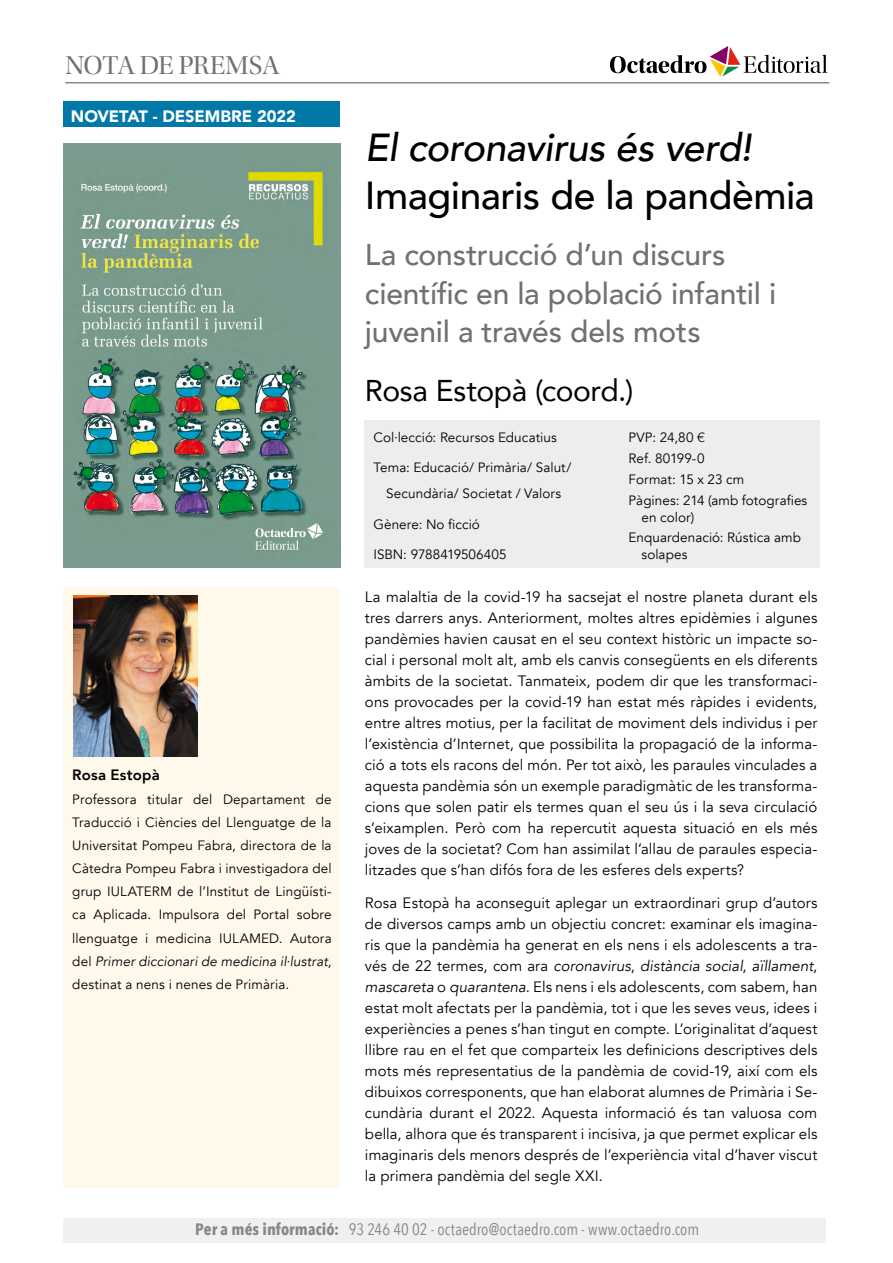
<style>
.page{position:relative;width:893px;height:1263px;background:#fff}
.page>*{position:absolute;margin:0;border:0;box-sizing:border-box;transform-origin:0 0}
.t1{font:500 39px "Avenir";letter-spacing:-.015em;color:#000}
.t2{font:italic 500 39px "Avenir";letter-spacing:-.015em;color:#000}
.t3{font:500 30px/38.7px "Avenir";letter-spacing:-.005em;color:#707172}
.t4{font:30px "Avenir";letter-spacing:-.015em;color:#000}
.t5{font:27px "Utopia Std Disp";letter-spacing:-.02em;color:#707172}
.t6{font:16.5px "Avenir Next Condensed";letter-spacing:.005em;color:#87888a}
.t7{font:900 16.5px "Avenir";letter-spacing:-.005em;color:#fff}
.t8{font:15px/21px "Avenir";letter-spacing:.005em;color:#000;text-align:justify}
.t9{font:800 15px "Avenir";letter-spacing:.01em;color:#000}
.t10{font:13.5px/23.1px "Avenir";letter-spacing:.005em;color:#000}
.s1{font-style:italic}
.s2{font-family:"Helvetica Neue LT Std";font-weight:300}
.s3{font-weight:700}
</style>
<div class="page">
<div style="left:64px;top:1218px;width:762px;height:25px;background:#f0f0f1"></div>
<div style="left:365px;top:420px;width:455px;height:147px;background:#eceded"></div>
<img style="left:64px;top:144px;width:276px;height:423px">
<div style="left:64px;top:587px;width:276px;height:600px;background:#fff9ec"></div>
<svg style="left:610px;top:46px;width:217px;height:31px"></svg>
<hr style="left:65px;top:82px;width:764px;height:1px;background:#87888a">
<img style="left:74px;top:595px;width:123px;height:162px">
<div style="left:64px;top:102px;width:276px;height:25px;background:#0078a8"></div>
<h3 class="t5" style="left:65px;top:51px;width:216px">NOTA DE PREMSA</h3>
<p class="t7" style="left:71px;top:102px;width:226px">NOVETAT - DESEMBRE 2022</p>
<p class="t9" style="left:72px;top:763px;width:89px">Rosa Estopà</p>
<p class="t10" style="left:72px;top:788px;width:261px;text-align:justify">Professora titular del Departament de Traducció i Ciències del Llenguatge de la Universitat Pompeu Fabra, directora de la Càtedra Pompeu Fabra i investigadora del grup IULATERM de l’Institut de Lingüísti&shy;ca Aplicada. Impulsora del Portal sobre llenguatge i medicina IULAMED. Autora del <span class="s1">Primer diccionari de medicina il·lustrat</span>, destinat a nens i nenes de Primària.</p>
<h1 class="t2" style="left:365px;top:125px;width:388px">El coronavirus és verd!</h1>
<h1 class="t1" style="left:365px;top:162px;width:451px">Imaginaris de la pandèmia</h1>
<h2 class="t3" style="left:365px;top:233px;width:413px">La construcció d’un discurs científic en la població infantil i juvenil a través dels mots</h2>
<h2 class="t4" style="left:365px;top:366px;width:270px">Rosa Estopà (coord.)</h2>
<p class="t10" style="left:373px;top:426px;width:185px">Col·lecció: Recursos Educatius</p>
<p class="t10" style="left:373px;top:455px;width:199px;line-height:26px;text-align:center">Tema: Educació/ Primària/ Salut/<br>Secundària/ Societat / Valors</p>
<p class="t10" style="left:373px;top:513px;width:108px">Gènere: No ficció</p>
<p class="t10" style="left:373px;top:543px;width:135px">ISBN: 9788419506405</p>
<p class="t10" style="left:629px;top:427px;width:180px;line-height:20.9px">PVP: 24,80 <span class="s2">€<br></span>Ref. 80199-0<br>Format: 15 x 23 cm<br>Pàgines: 214 (amb fotografies</p>
<p class="t10" style="left:629px;top:507px;width:174px;line-height:20.9px;text-indent:13px">en color)<br>Enquardenació: Rústica amb</p>
<p class="t10" style="left:641px;top:543px;width:48px">solapes</p>
<p class="t8" style="left:365px;top:586px;width:454px">La malaltia de la covid-19 ha sacsejat el nostre planeta durant els tres darrers anys. Anteriorment, moltes altres epidèmies i algunes pandèmies havien causat en el seu context històric un impacte so&shy;cial i personal molt alt, amb els canvis consegüents en els diferents àmbits de la societat. Tanmateix, podem dir que les transformaci&shy;ons provocades per la covid-19 han estat més ràpides i evidents, entre altres motius, per la facilitat de moviment dels individus i per l’existència d’Internet, que possibilita la propagació de la informa&shy;ció a tots els racons del món. Per tot això, les paraules vinculades a aquesta pandèmia són un exemple paradigmàtic de les transforma&shy;cions que solen patir els termes quan el seu ús i la seva circulació s’eixamplen. Però com ha repercutit aquesta situació en els més joves de la societat? Com han assimilat l’allau de paraules especia&shy;litzades que s’han difós fora de les esferes dels experts?</p>
<p class="t8" style="left:365px;top:893px;width:454px">Rosa Estopà ha aconseguit aplegar un extraordinari grup d’autors de diversos camps amb un objectiu concret: examinar els imagina&shy;ris que la pandèmia ha generat en els nens i els adolescents a tra&shy;vés de 22 termes, com ara <span class="s1">coronavirus</span>, <span class="s1">distància social</span>, <span class="s1">aïllament</span>, <span class="s1">mascareta</span> o <span class="s1">quarantena</span>. Els nens i els adolescents, com sabem, han estat molt afectats per la pandèmia, tot i que les seves veus, idees i experiències a penes s’han tingut en compte. L’originalitat d’aquest llibre rau en el fet que comparteix les definicions descriptives dels mots més representatius de la pandèmia de covid-19, així com els dibuixos corresponents, que han elaborat alumnes de Primària i Se&shy;cundària durant el 2022. Aquesta informació és tan valuosa com bella, alhora que és transparent i incisiva, ja que permet explicar els imaginaris dels menors després de l’experiència vital d’haver viscut la primera pandèmia del segle XXI.</p>
<p class="t6" style="left:195px;top:1214px;width:505px"><span class="s3">Per a més informació:</span> 93 246 40 02 - octaedro@octaedro.com - www.octaedro.com</p>
</div>
